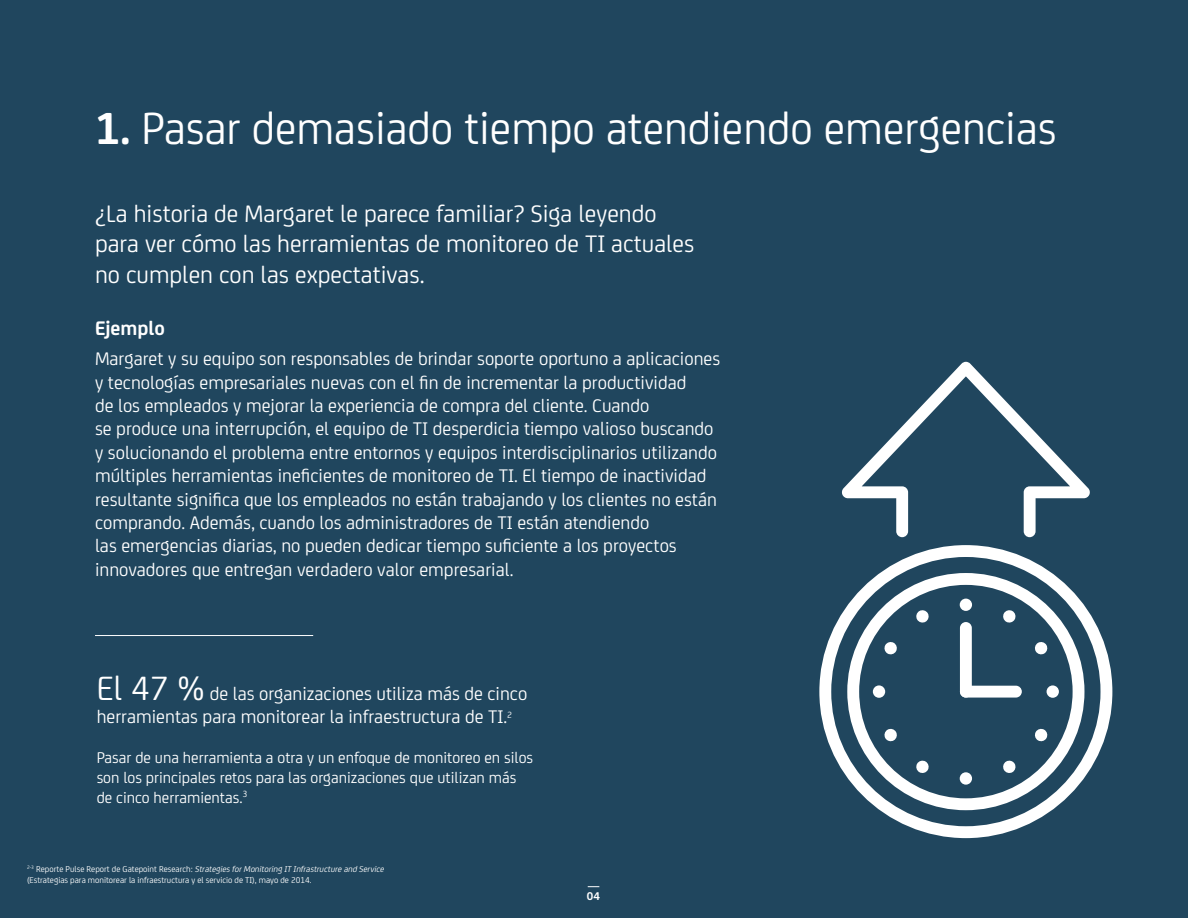
<style>
.page{position:relative;width:1188px;height:918px;background:#20465e}
.page>*{position:absolute;margin:0;border:0;box-sizing:border-box;transform-origin:0 0}
.t1{font:48px "CA Sans";color:#fff}
.t2{font:25.5px/30.6px "CA Sans";color:#fff}
.t3{font:700 21px "CA Sans";color:#fff}
.t4{font:19.5px/23.4px "CA Sans";color:#fff}
.t5{font:16.5px/19.8px "CA Sans";color:#fff}
.t6{font:700 12px "CA Sans";color:#fff}
.t7{font:9px/10.8px "CA Sans";color:#fff}
.s1{font-weight:700}
.s2{font-size:36px}
.s3{font-style:italic}
</style>
<div class="page">
<hr style="left:95px;top:635px;width:218px;height:1px;background:#fff">
<svg style="left:842px;top:362px;width:248px;height:175px"></svg>
<svg style="left:819px;top:545px;width:293px;height:293px"></svg>
<svg style="left:847px;top:573px;width:237px;height:237px"></svg>
<div style="left:960px;top:622px;width:12px;height:76px;background:#fff;border-radius:6px"></div>
<div style="left:960px;top:686px;width:62px;height:12px;background:#fff;border-radius:6px"></div>
<div style="left:960px;top:599px;width:12px;height:12px;background:#fff;border-radius:50%"></div>
<svg style="left:915px;top:609px;width:14px;height:14px"></svg>
<svg style="left:884px;top:641px;width:14px;height:14px"></svg>
<div style="left:873px;top:685px;width:12px;height:13px;background:#fff;border-radius:50%"></div>
<svg style="left:884px;top:728px;width:14px;height:14px"></svg>
<svg style="left:915px;top:760px;width:15px;height:14px"></svg>
<div style="left:960px;top:772px;width:12px;height:13px;background:#fff;border-radius:50%"></div>
<svg style="left:1002px;top:760px;width:14px;height:14px"></svg>
<svg style="left:1034px;top:728px;width:14px;height:14px"></svg>
<div style="left:1047px;top:685px;width:12px;height:13px;background:#fff;border-radius:50%"></div>
<svg style="left:1034px;top:641px;width:14px;height:14px"></svg>
<svg style="left:1002px;top:609px;width:14px;height:14px"></svg>
<h1 class="t1" style="left:95px;top:94px;width:963px"><span class="s1">1.</span> Pasar demasiado tiempo atendiendo emergencias</h1>
<h2 class="t2" style="left:95px;top:196px;width:601px">¿La historia de Margaret le parece familiar? Siga leyendo para ver cómo las herramientas de monitoreo de TI actuales no cumplen con las expectativas.</h2>
<p class="t3" style="left:95px;top:312px;width:72px">Ejemplo</p>
<p class="t4" style="left:95px;top:346px;width:627px">Margaret y su equipo son responsables de brindar soporte oportuno a aplicaciones y tecnologías empresariales nuevas con el fin de incrementar la productividad<br>de los empleados y mejorar la experiencia de compra del cliente. Cuando<br>se produce una interrupción, el equipo de TI desperdicia tiempo valioso buscando y solucionando el problema entre entornos y equipos interdisciplinarios utilizando múltiples herramientas ineficientes de monitoreo de TI. El tiempo de inactividad resultante significa que los empleados no están trabajando y los clientes no están comprando. Además, cuando los administradores de TI están atendiendo<br>las emergencias diarias, no pueden dedicar tiempo suficiente a los proyectos innovadores que entregan verdadero valor empresarial.</p>
<p class="t4" style="left:97px;top:681px;width:432px"><span class="s2">El 47 %</span> de las organizaciones utiliza más de cinco herramientas para monitorear la infraestructura de TI.<sup>2</sup></p>
<p class="t5" style="left:97px;top:747px;width:438px">Pasar de una herramienta a otra y un enfoque de monitoreo en silos son los principales retos para las organizaciones que utilizan más de cinco herramientas.<sup>3</sup></p>
<p class="t7" style="left:27px;top:863px;width:360px"><sup>2</sup> <sup>-</sup> <sup>3</sup> R e p o rt e P u l s e R e p o rt d e G a t e p o i n t R e s e a r c h : <span class="s3">StrategiesforMonitoring IT Infrastructure and Service </span>(Estrategias para monitorear la infraestructura y el servicio de TI), mayo de 2014.</p>
<p class="t6" style="left:587px;top:887px;width:14px">04</p>
</div>
